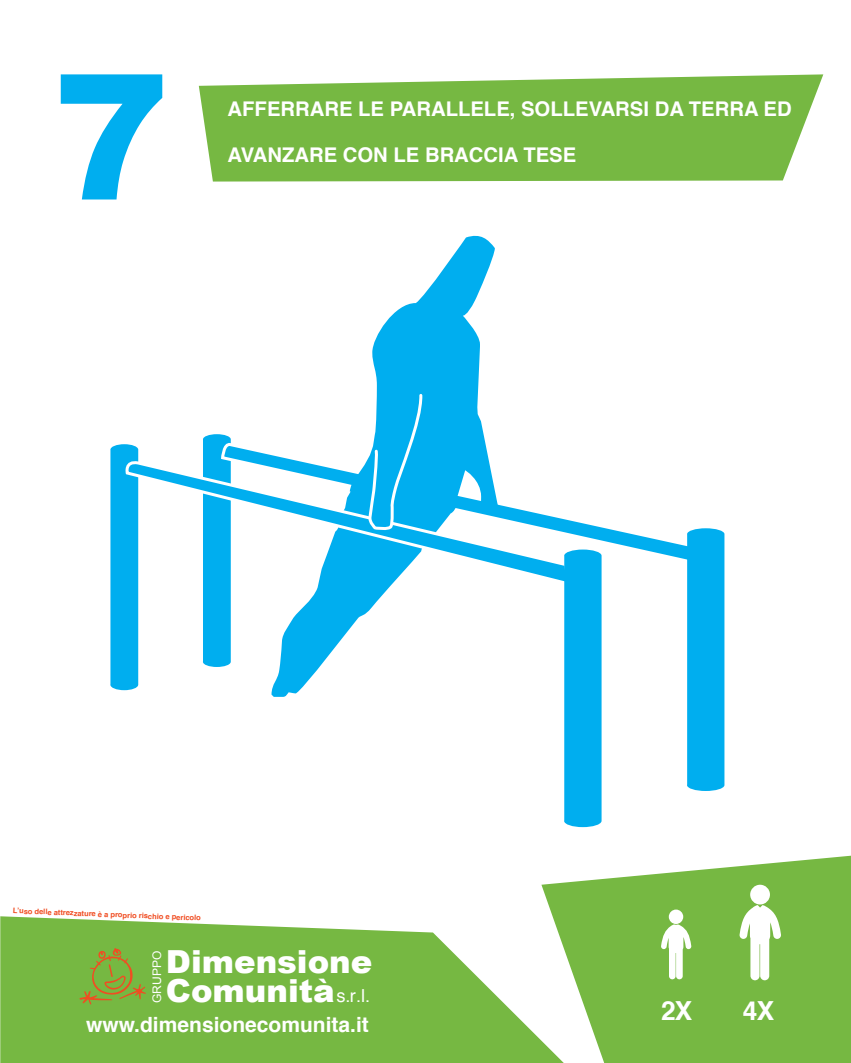
<style>
.page{position:relative;width:851px;height:1063px;background:#fff}
.page>*{position:absolute;margin:0;border:0;box-sizing:border-box;transform-origin:0 0}
.t1{font:900 174.75px "Arial";color:#00aeef}
.t2{font:900 31.72px "Arial";color:#fff}
.t3{font:700 26.25px "Helvetica";color:#fff}
.t4{font:700 21px "Helvetica";color:#fff}
.t5{font:700 20.25px "Helvetica";color:#fff}
.t6{font:11.85px "Arial";color:#fff}
.t7{font:700 7.5px "Helvetica";color:#f04d22}
.s1{font-family:"Helvetica";font-weight:400;font-size:17.92px}
</style>
<div class="page">
<svg style="left:0;top:916px;width:541px;height:147px;background:#8ac25e"></svg>
<svg style="left:541px;top:856px;width:309px;height:207px;fill:#76b842"></svg>
<div style="left:668px;top:910px;width:15px;height:14px;background:#fff;border-radius:50%"></div>
<svg style="left:660px;top:924px;width:31px;height:55px"></svg>
<div style="left:750px;top:885px;width:19px;height:20px;background:#fff;border-radius:50%"></div>
<svg style="left:739px;top:905px;width:42px;height:75px"></svg>
<svg style="left:79px;top:948px;width:67px;height:57px;background:#88a73d"></svg>
<svg style="left:199px;top:74px;width:624px;height:108px;background:#84bf56"></svg>
<div style="left:203px;top:434px;width:28px;height:233px;background:#00aeef"></div>
<svg style="left:219px;top:443px;width:468px;height:122px"></svg>
<svg style="left:271px;top:235px;width:227px;height:462px"></svg>
<div style="left:110px;top:444px;width:28px;height:246px;background:#00aeef"></div>
<svg style="left:124px;top:460px;width:447px;height:127px"></svg>
<div style="left:687px;top:528px;width:37px;height:263px;background:#00aeef"></div>
<div style="left:564px;top:550px;width:37px;height:277px;background:#00aeef"></div>
<svg style="left:368px;top:392px;width:56px;height:142px;background:#28baf1"></svg>
<h1 class="t1" style="left:53px;top:10px;width:118px">7</h1>
<p class="t5" style="left:227px;top:93px;width:565px">AFFERRARE LE PARALLELE, SOLLEVARSI DA TERRA ED</p>
<p class="t5" style="left:227px;top:139px;width:350px">AVANZARE CON LE BRACCIA TESE</p>
<p class="t7" style="left:13px;top:905px;width:189px;rotate:2deg">L’uso delle attrezzature è a proprio rischio e pericolo</p>
<h2 class="t2" style="left:166px;top:939px;width:208px">Dimensione</h2>
<p class="t6" style="left:149px;top:1003px;width:54px;rotate:-90deg">GRUPPO</p>
<h2 class="t2" style="left:166px;top:967px;width:206px">Comunità<span class="s1">s.r.l.</span></h2>
<p class="t4" style="left:86px;top:1007px;width:284px">www.dimensionecomunita.it</p>
<p class="t3" style="left:661px;top:989px;width:33px">2X</p>
<p class="t3" style="left:742px;top:989px;width:33px">4X</p>
</div>
